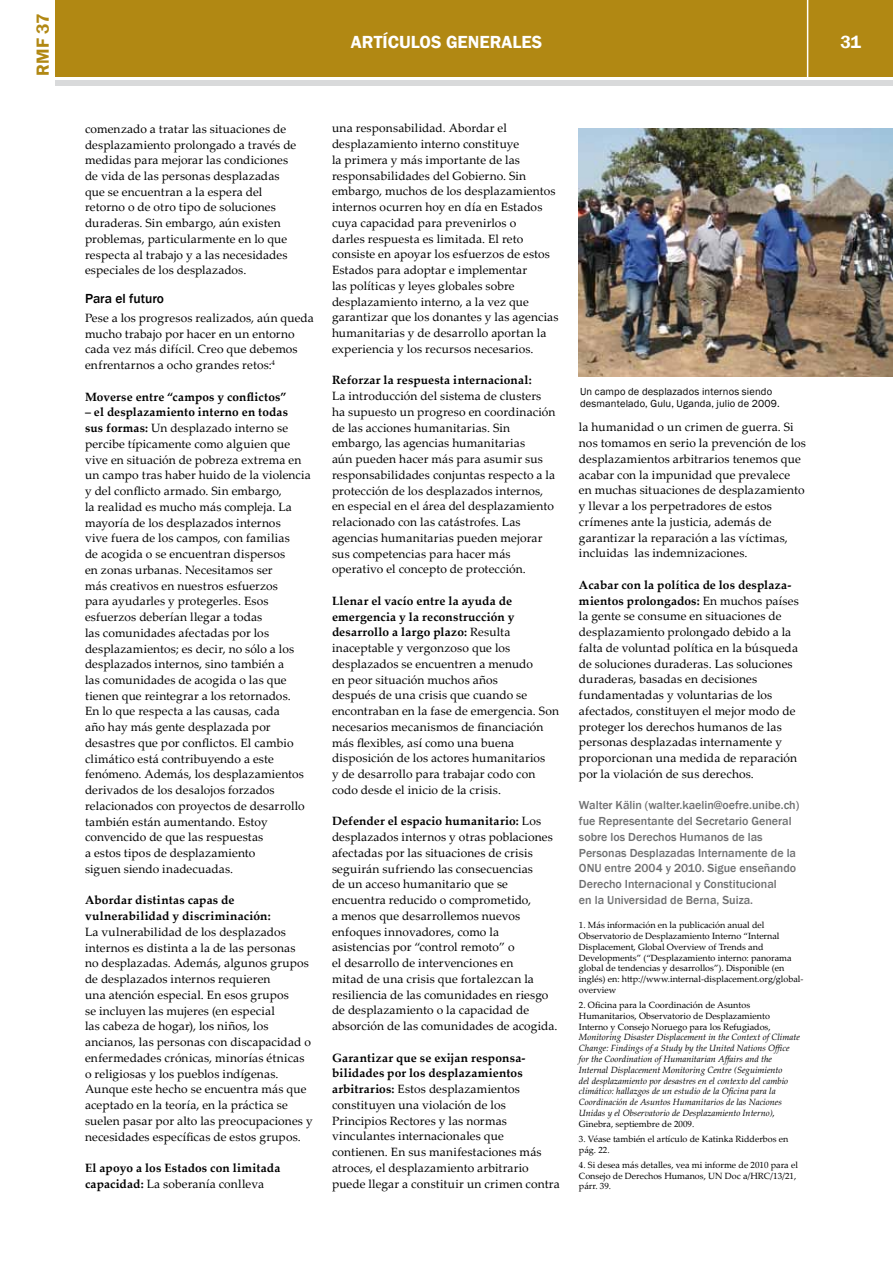
<style>
.page{position:relative;width:893px;height:1263px;background:#fff}
.page>*{position:absolute;margin:0;border:0;box-sizing:border-box;transform-origin:0 0}
.t1{font:600 18px "Franklin Gothic";color:#fff}
.t2{font:600 18px "Franklin Gothic";color:#b18813}
.t3{font:500 13.5px "Franklin Gothic";color:#000}
.t4{font:12px/15.8px "Palatino Linotype";letter-spacing:.01em;color:#000}
.t5{font:500 12px/15.8px "Franklin Gothic";color:#707172}
.t6{font:700 12px/15.8px "Palatino Linotype";letter-spacing:.015em;color:#000}
.t7{font:10.5px/12.6px "Franklin Gothic";letter-spacing:.015em;color:#000}
.t8{font:9px/10.8px "Palatino Linotype";color:#000}
.t9{font:italic 9px/10.8px "Palatino Linotype";color:#000}
.s1{font-weight:700}
.s2{font-weight:400}
.s3{font-style:normal}
</style>
<div class="page">
<div style="left:56px;top:0;width:837px;height:77px;background:#b18813"></div>
<div style="left:56px;top:80px;width:837px;height:5px;background:#d9dadb"></div>
<hr style="left:807px;top:0;width:1px;height:78px;background:#fff">
<img style="left:579px;top:129px;width:314px;height:247px">
<h1 class="t2" style="left:32px;top:76px;width:64px;rotate:-90deg">RMF 37</h1>
<h1 class="t1" style="left:351px;top:31px;width:193px">ARTÍCULOS GENERALES</h1>
<h1 class="t1" style="left:840px;top:31px;width:22px">31</h1>
<p class="t4" style="left:85px;top:120px;width:213px">comenzado a tratar las situaciones de desplazamiento prolongado a través de medidas para mejorar las condiciones de vida de las personas desplazadas que se encuentran a la espera del retorno o de otro tipo de soluciones duraderas. Sin embargo, aún existen problemas, particularmente en lo que respecta al trabajo y a las necesidades especiales de los desplazados.</p>
<p class="t3" style="left:85px;top:290px;width:80px">Para el futuro</p>
<p class="t4" style="left:85px;top:309px;width:230px">Pese a los progresos realizados, aún queda mucho trabajo por hacer en un entorno cada vez más difícil. Creo que debemos enfrentarnos a ocho grandes retos:<sup>4</sup></p>
<p class="t6" style="left:85px;top:388px;width:203px">Moverse entre “campos y conflictos”</p>
<p class="t4" style="left:85px;top:404px;width:227px"><span class="s1">– el desplazamiento interno en todas<br>sus formas:</span> Un desplazado interno se percibe típicamente como alguien que vive en situación de pobreza extrema en un campo tras haber huido de la violencia y del conflicto armado. Sin embargo,<br>la realidad es mucho más compleja. La mayoría de los desplazados internos<br>vive fuera de los campos, con familias<br>de acogida o se encuentran dispersos<br>en zonas urbanas. Necesitamos ser<br>más creativos en nuestros esfuerzos<br>para ayudarles y protegerles. Esos esfuerzos deberían llegar a todas<br>las comunidades afectadas por los desplazamientos; es decir, no sólo a los desplazados internos, sino también a<br>las comunidades de acogida o las que tienen que reintegrar a los retornados.<br>En lo que respecta a las causas, cada<br>año hay más gente desplazada por desastres que por conflictos. El cambio climático está contribuyendo a este fenómeno. Además, los desplazamientos derivados de los desalojos forzados relacionados con proyectos de desarrollo también están aumentando. Estoy convencido de que las respuestas<br>a estos tipos de desplazamiento<br>siguen siendo inadecuadas.</p>
<p class="t6" style="left:85px;top:892px;width:187px">Abordar distintas capas de vulnerabilidad y discriminación:</p>
<p class="t4" style="left:85px;top:923px;width:229px">La vulnerabilidad de los desplazados internos es distinta a la de las personas<br>no desplazadas. Además, algunos grupos de desplazados internos requieren<br>una atención especial. En esos grupos<br>se incluyen las mujeres (en especial<br>las cabeza de hogar), los niños, los ancianos, las personas con discapacidad o enfermedades crónicas, minorías étnicas o religiosas y los pueblos indígenas.<br>Aunque este hecho se encuentra más que aceptado en la teoría, en la práctica se suelen pasar por alto las preocupaciones y necesidades específicas de estos grupos.</p>
<p class="t6" style="left:85px;top:1160px;width:197px">El apoyo a los Estados con limitada capacidad: <span class="s2">La soberanía conlleva</span></p>
<p class="t4" style="left:332px;top:120px;width:228px">una responsabilidad. Abordar el desplazamiento interno constituye<br>la primera y más importante de las responsabilidades del Gobierno. Sin embargo, muchos de los desplazamientos internos ocurren hoy en día en Estados cuya capacidad para prevenirlos o<br>darles respuesta es limitada. El reto consiste en apoyar los esfuerzos de estos Estados para adoptar e implementar<br>las políticas y leyes globales sobre desplazamiento interno, a la vez que garantizar que los donantes y las agencias humanitarias y de desarrollo aportan la experiencia y los recursos necesarios.</p>
<p class="t6" style="left:332px;top:372px;width:201px">Reforzar la respuesta internacional:</p>
<p class="t4" style="left:332px;top:388px;width:225px">La introducción del sistema de clusters ha supuesto un progreso en coordinación de las acciones humanitarias. Sin embargo, las agencias humanitarias<br>aún pueden hacer más para asumir sus responsabilidades conjuntas respecto a la protección de los desplazados internos, en especial en el área del desplazamiento relacionado con las catástrofes. Las agencias humanitarias pueden mejorar sus competencias para hacer más operativo el concepto de protección.</p>
<p class="t4" style="left:332px;top:592px;width:229px"><span class="s1">Llenar el vacío entre la ayuda de emergencia y la reconstrucción y desarrollo a largo plazo:</span> Resulta inaceptable y vergonzoso que los desplazados se encuentren a menudo<br>en peor situación muchos años<br>después de una crisis que cuando se encontraban en la fase de emergencia. Son necesarios mecanismos de financiación más flexibles, así como una buena disposición de los actores humanitarios<br>y de desarrollo para trabajar codo con codo desde el inicio de la crisis.</p>
<p class="t4" style="left:332px;top:813px;width:227px"><span class="s1">Defender el espacio humanitario:</span> Los desplazados internos y otras poblaciones afectadas por las situaciones de crisis seguirán sufriendo las consecuencias<br>de un acceso humanitario que se encuentra reducido o comprometido,<br>a menos que desarrollemos nuevos enfoques innovadores, como la asistencias por “control remoto” o<br>el desarrollo de intervenciones en<br>mitad de una crisis que fortalezcan la resiliencia de las comunidades en riesgo de desplazamiento o la capacidad de absorción de las comunidades de acogida.</p>
<p class="t4" style="left:332px;top:1049px;width:229px"><span class="s1">Garantizar que se exijan responsa&shy;bilidades por los desplazamientos arbitrarios:</span> Estos desplazamientos constituyen una violación de los Principios Rectores y las normas vinculantes internacionales que contienen. En sus manifestaciones más atroces, el desplazamiento arbitrario puede llegar a constituir un crimen contra</p>
<p class="t7" style="left:580px;top:385px;width:201px">Un campo de desplazados internos siendo desmantelado, Gulu, Uganda, julio de 2009.</p>
<p class="t4" style="left:579px;top:419px;width:229px">la humanidad o un crimen de guerra. Si nos tomamos en serio la prevención de los desplazamientos arbitrarios tenemos que acabar con la impunidad que prevalece<br>en muchas situaciones de desplazamiento y llevar a los perpetradores de estos crímenes ante la justicia, además de garantizar la reparación a las víctimas, incluidas las indemnizaciones.</p>
<p class="t4" style="left:579px;top:576px;width:221px"><span class="s1">Acabar con la política de los desplaza&shy;mientos prolongados:</span> En muchos países la gente se consume en situaciones de desplazamiento prolongado debido a la falta de voluntad política en la búsqueda de soluciones duraderas. Las soluciones duraderas, basadas en decisiones fundamentadas y voluntarias de los afectados, constituyen el mejor modo de proteger los derechos humanos de las personas desplazadas internamente y proporcionan una medida de reparación por la violación de sus derechos.</p>
<p class="t5" style="left:579px;top:798px;width:222px">Walter Kälin (walter.kaelin@oefre.unibe.ch) fue Representante del Secretario General sobre los Derechos Humanos de las Personas Desplazadas Internamente de la ONU entre 2004 y 2010. Sigue enseñando Derecho Internacional y Constitucional<br>en la Universidad de Berna, Suiza.</p>
<p class="t8" style="left:579px;top:919px;width:226px">1. Más información en la publicación anual del Observatorio de Desplazamiento Interno “Internal Displacement, Global Overview of Trends and Developments” (“Desplazamiento interno: panorama global de tendencias y desarrollos”). Disponible (en inglés) en: http://www.internal-displacement.org/global&shy;overview</p>
<p class="t8" style="left:579px;top:999px;width:193px">2. Oficina para la Coordinación de Asuntos<br>Humanitarios, Observatorio de Desplazamiento<br>Interno y Consejo Noruego para los Refugiados,</p>
<p class="t9" style="left:579px;top:1031px;width:222px">Monitoring Disaster Displacement in the Context of Climate Change: Findings of a Study by the United Nations Office for the Coordination of Humanitarian Affairs and the Internal Displacement Monitoring Centre (Seguimiento<br>del desplazamiento por desastres en el contexto del cambio climático: hallazgos de un estudio de la Oficina para la Coordinación de Asuntos Humanitarios de las Naciones Unidas y el Observatorio de Desplazamiento Interno)<span class="s3">, Ginebra, septiembre de 2009.</span></p>
<p class="t8" style="left:579px;top:1133px;width:211px">3. Véase también el artículo de Katinka Ridderbos en pág. 22.</p>
<p class="t8" style="left:579px;top:1159px;width:220px">4. Si desea más detalles, vea mi informe de 2010 para el<br>Consejo de Derechos Humanos, UN Doc a/HRC/13/21, párr. 39.</p>
</div>
